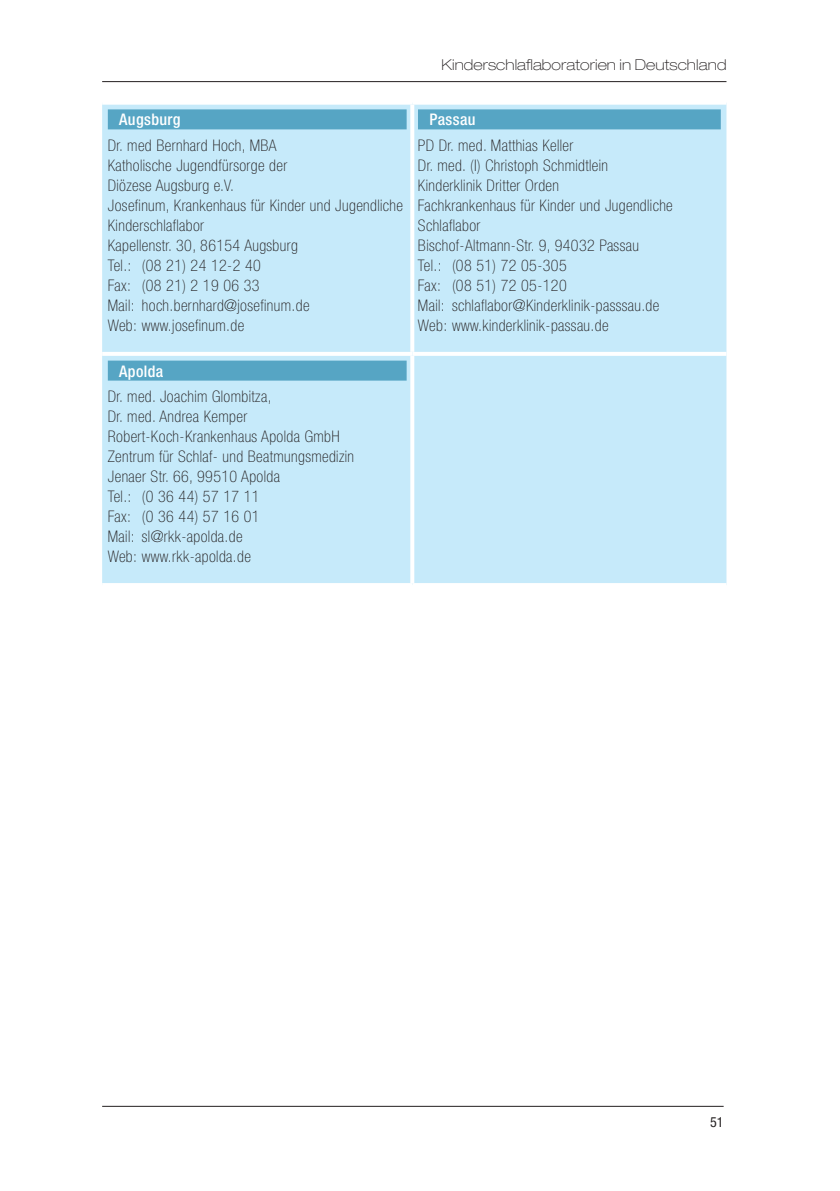
<style>
.page{position:relative;width:840px;height:1191px;background:#fff}
.page>*{position:absolute;margin:0;border:0;box-sizing:border-box;transform-origin:0 0}
.t1{font:100 condensed 16px/20px "Helvetica Neue LT Std";letter-spacing:.025em;color:#231f20}
.t2{font:500 condensed 16px "Helvetica Neue LT Std";letter-spacing:.025em;color:#fff}
.t3{font:100 expanded 15px "Helvetica Neue LT Pro";letter-spacing:.005em;color:#231f20}
.t4{font:condensed 14px "Helvetica Neue LT Std";color:#231f20}
</style>
<div class="page">
<hr style="left:102px;top:1106px;width:621px;height:1px;background:#231f20">
<hr style="left:102px;top:81px;width:624px;height:1px;background:#231f20">
<div style="left:102px;top:105px;width:624px;height:478px;background:#c6eafa"></div>
<svg style="left:410px;top:105px;width:4px;height:247px"></svg>
<svg style="left:410px;top:356px;width:4px;height:227px"></svg>
<svg style="left:102px;top:104px;width:310px;height:1px"></svg>
<svg style="left:412px;top:103px;width:314px;height:2px"></svg>
<hr style="left:102px;top:352px;width:310px;height:4px;background:#fff">
<hr style="left:412px;top:352px;width:314px;height:4px;background:#fff">
<div style="left:108px;top:109px;width:298px;height:20px;background:#56a5c4"></div>
<div style="left:418px;top:109px;width:302px;height:20px;background:#56a5c4"></div>
<div style="left:108px;top:360px;width:298px;height:20px;background:#56a5c4"></div>
<p class="t3" style="left:441px;top:55px;width:286px">Kinderschlaflaboratorien in Deutschland</p>
<p class="t2" style="left:119px;top:110px;width:63px">Augsburg</p>
<p class="t1" style="left:108px;top:135px;width:296px">Dr. med Bernhard Hoch, MBA<br>Katholische Jugendfürsorge der<br>Diözese Augsburg e.V.<br>Josefinum, Krankenhaus für Kinder und Jugendliche<br>Kinderschlaflabor<br>Kapellenstr. 30, 86154 Augsburg<br>Tel.: (08 21) 24 12-2 40<br>Fax: (08 21) 2 19 06 33<br>Mail: hoch.bernhard@josefinum.de<br>Web: www.josefinum.de</p>
<p class="t2" style="left:119px;top:361px;width:46px">Apolda</p>
<p class="t1" style="left:108px;top:386px;width:247px">Dr. med. Joachim Glombitza,<br>Dr. med. Andrea Kemper<br>Robert-Koch-Krankenhaus Apolda GmbH<br>Zentrum für Schlaf- und Beatmungsmedizin<br>Jenaer Str. 66, 99510 Apolda<br>Tel.: (0 36 44) 57 17 11<br>Fax: (0 36 44) 57 16 01<br>Mail: sl@rkk-apolda.de<br>Web: www.rkk-apolda.de</p>
<p class="t2" style="left:429px;top:110px;width:48px">Passau</p>
<p class="t1" style="left:418px;top:135px;width:256px">PD Dr. med. Matthias Keller<br>Dr. med. (I) Christoph Schmidtlein<br>Kinderklinik Dritter Orden<br>Fachkrankenhaus für Kinder und Jugendliche<br>Schlaflabor<br>Bischof-Altmann-Str. 9, 94032 Passau<br>Tel.: (08 51) 72 05-305<br>Fax: (08 51) 72 05-120<br>Mail: schlaflabor@Kinderklinik-passsau.de<br>Web: www.kinderklinik-passau.de</p>
<p class="t4" style="left:709px;top:1113px;width:15px">51</p>
</div>
